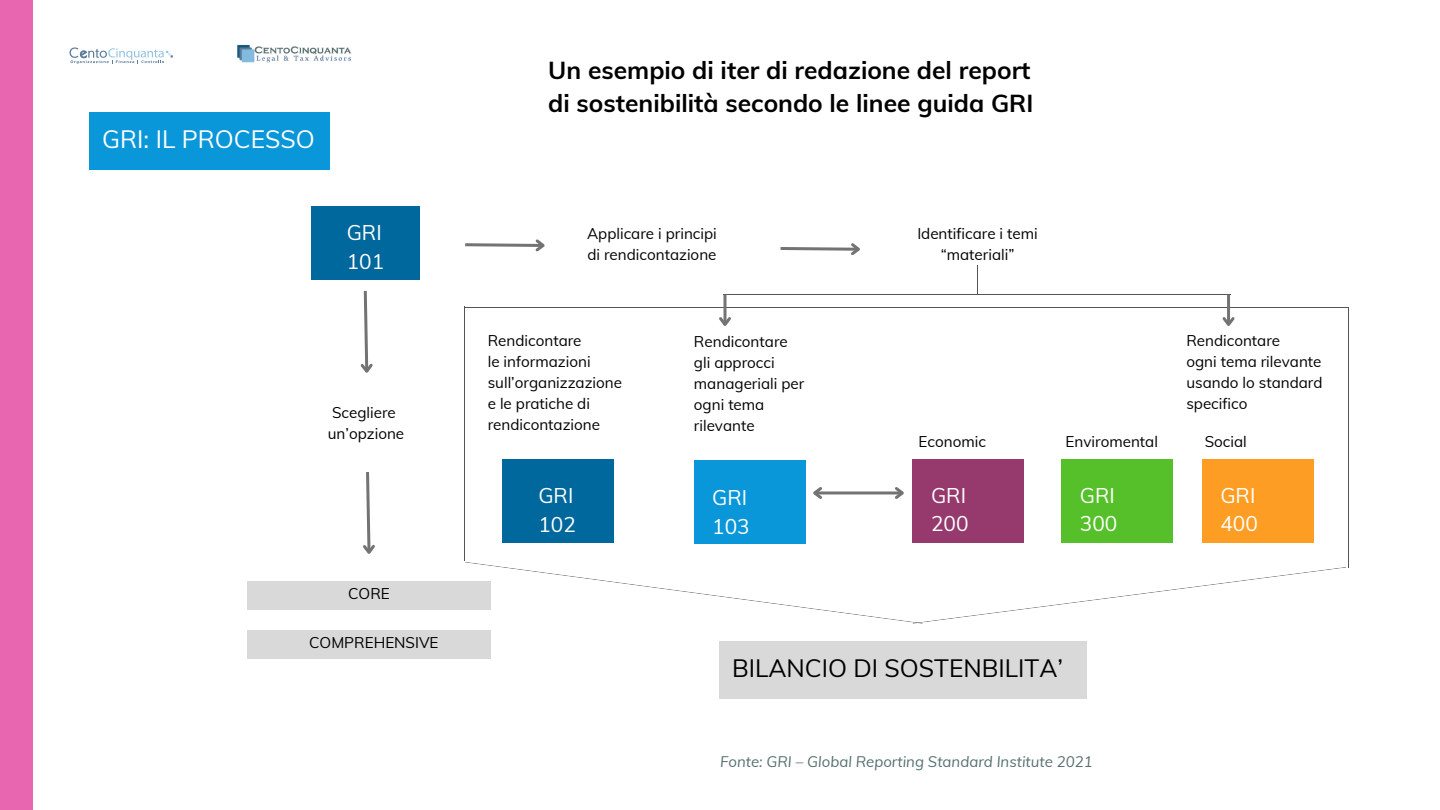
<style>
.page{position:relative;width:1440px;height:810px;background:#fff}
.page>*{position:absolute;margin:0;border:0;box-sizing:border-box;transform-origin:0 0}
.t1{font:700 24.6px/33.8px "Muli";color:#000}
.t2{font:24.6px "Muli";color:#000}
.t3{font:24.6px "Muli";color:#fff}
.t4{font:20.9px/28.8px "Muli";color:#fff}
.t5{font:15.2px/21px "Muli";color:#000}
.t6{font:italic 15px "Muli";color:#55706f}
</style>
<div class="page">
<div style="left:0;top:0;width:32px;height:810px;background:#e866b0"></div>
<svg style="left:70px;top:47px;width:103px;height:17px"></svg>
<img style="left:237px;top:44px;width:115px;height:19px">
<div style="left:90px;top:112px;width:240px;height:58px;background:#0a97d9"></div>
<hr style="left:1348px;top:308px;width:1px;height:260px;background:#545454">
<hr style="left:464px;top:307px;width:1px;height:254px;background:#545454">
<hr style="left:465px;top:308px;width:883px;height:1px;background:#545454">
<div style="left:503px;top:459px;width:111px;height:83px;background:#00689d"></div>
<div style="left:694px;top:461px;width:111px;height:83px;background:#0a97d9"></div>
<div style="left:913px;top:459px;width:111px;height:83px;background:#963a6e"></div>
<div style="left:1062px;top:459px;width:111px;height:83px;background:#56c02b"></div>
<div style="left:1202px;top:459px;width:112px;height:83px;background:#fd9d24"></div>
<hr style="left:815px;top:491px;width:87px;height:3px;background:#737373">
<svg style="left:892px;top:487px;width:12px;height:12px"></svg>
<svg style="left:813px;top:487px;width:12px;height:12px"></svg>
<svg style="left:465px;top:562px;width:881px;height:62px"></svg>
<hr style="left:977px;top:265px;width:1px;height:30px;background:#545454">
<hr style="left:723px;top:294px;width:255px;height:1px;background:#545454">
<hr style="left:977px;top:294px;width:254px;height:1px;background:#545454">
<svg style="left:723px;top:295px;width:4px;height:19px"></svg>
<svg style="left:719px;top:314px;width:12px;height:12px"></svg>
<hr style="left:1227px;top:295px;width:3px;height:30px;background:#737373">
<svg style="left:1222px;top:317px;width:13px;height:9px"></svg>
<div style="left:311px;top:206px;width:109px;height:74px;background:#00689d"></div>
<svg style="left:465px;top:239px;width:80px;height:13px"></svg>
<svg style="left:780px;top:243px;width:80px;height:12px"></svg>
<svg style="left:360px;top:290px;width:13px;height:83px"></svg>
<svg style="left:363px;top:472px;width:12px;height:82px"></svg>
<div style="left:248px;top:581px;width:243px;height:29px;background:#d9d9d9"></div>
<div style="left:248px;top:631px;width:243px;height:28px;background:#d9d9d9"></div>
<div style="left:719px;top:642px;width:368px;height:57px;background:#d9d9d9"></div>
<h1 class="t3" style="left:102px;top:123px;width:214px">GRI: IL PROCESSO</h1>
<h1 class="t1" style="left:548px;top:52px;width:487px">Un esempio di iter di redazione del report di sostenibilità secondo le linee guida GRI</h1>
<h2 class="t4" style="left:347px;top:218px;width:39px">GRI<br>101</h2>
<p class="t5" style="left:917px;top:223px;width:122px;text-align:center">Identificare i temi “materiali”</p>
<p class="t5" style="left:587px;top:223px;width:131px">Applicare i principi di rendicontazione</p>
<p class="t5" style="left:328px;top:402px;width:78px">Scegliere un’opzione</p>
<p class="t5" style="left:488px;top:330px;width:136px">Rendicontare<br>le informazioni sull’organizzazione e le pratiche di rendicontazione</p>
<p class="t5" style="left:694px;top:331px;width:112px">Rendicontare gli approcci manageriali per ogni tema rilevante</p>
<p class="t5" style="left:1186px;top:330px;width:138px">Rendicontare<br>ogni tema rilevante usando lo standard specifico</p>
<p class="t5" style="left:919px;top:431px;width:69px">Economic</p>
<p class="t5" style="left:1066px;top:431px;width:94px">Enviromental</p>
<p class="t5" style="left:1205px;top:431px;width:44px">Social</p>
<h2 class="t4" style="left:538px;top:481px;width:39px">GRI<br>102</h2>
<h2 class="t4" style="left:712px;top:483px;width:39px">GRI<br>103</h2>
<h2 class="t4" style="left:931px;top:480px;width:39px">GRI<br>200</h2>
<h2 class="t4" style="left:1080px;top:480px;width:39px">GRI<br>300</h2>
<h2 class="t4" style="left:1220px;top:480px;width:39px">GRI<br>400</h2>
<p class="t5" style="left:348px;top:583px;width:43px">CORE</p>
<p class="t5" style="left:309px;top:632px;width:131px">COMPREHENSIVE</p>
<h1 class="t2" style="left:732px;top:652px;width:333px">BILANCIO DI SOSTENBILITA’</h1>
<p class="t6" style="left:720px;top:752px;width:374px">Fonte: GRI – Global Reporting Standard Institute 2021</p>
</div>
